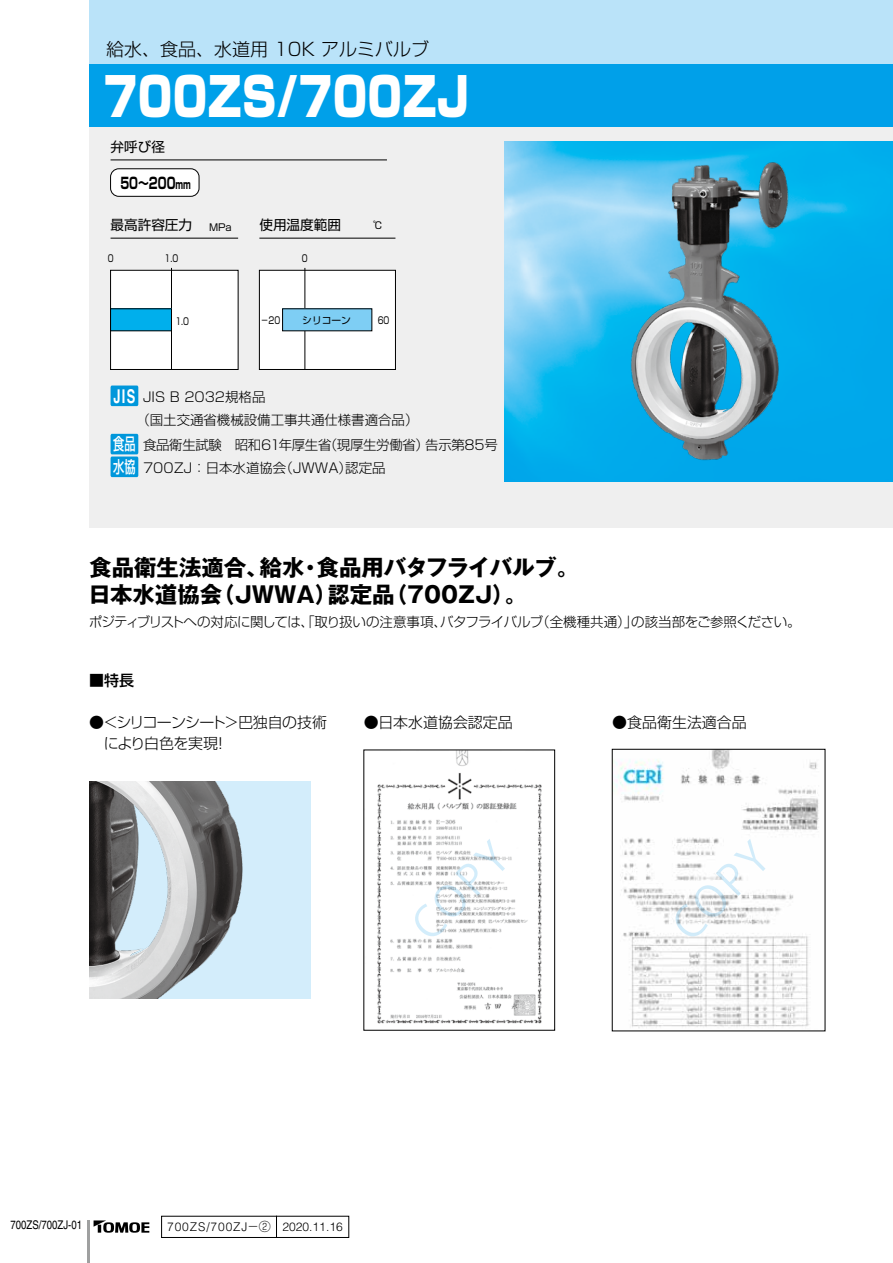
<style>
.page{position:relative;width:893px;height:1263px;background:#fff}
.page>*{position:absolute;margin:0;border:0;box-sizing:border-box;transform-origin:0 0}
.t1{font:900 53.25px "Shin Go Pro";color:#fff;scale:.8 1}
.t2{font:42px "Koz Go Pro";color:#d3edfb}
.t3{font:700 22.5px "Gothic MB101 Pro";color:#000}
.t4{font:700 22.5px "Gothic MB101 Pro";letter-spacing:-.025em;color:#000}
.t5{font:700 19.05px "Helvetica";color:#fff;scale:.68 1}
.t6{font:300 18px "Shin Go Pro";color:#000}
.t7{font:500 16.5px/22.6px "Shin Go Pro";color:#fff;scale:.68 1}
.t8{font:700 15.6px "Shin Go Pro";color:#000;scale:.7 1}
.t9{font:300 15px "Shin Go Pro";color:#000}
.t10{font:300 15px/21px "Shin Go Pro";letter-spacing:-.055em;color:#000}
.t11{font:500 15px "Shin Go Pro";color:#000}
.t12{font:13.65px "Shin Go Pro";color:#000}
.t13{font:300 13.5px "Shin Go Pro";color:#000}
.t14{font:300 13.5px "Shin Go Pro";letter-spacing:-.045em;color:#000}
.t15{font:300 13.5px "Shin Go Pro";letter-spacing:-.025em;color:#000}
.t16{font:300 13.5px "Shin Go Pro";letter-spacing:-.03em;color:#000}
.t17{font:300 13.5px "Shin Go Pro";letter-spacing:-.06em;color:#000}
.t18{font:300 12px "Helvetica";letter-spacing:.075em;color:#000}
.t19{font:12px "Helvetica";color:#000;scale:.8 1}
.t20{font:700 11.7px "Shin Go Pro";color:#000;scale:.7 1}
.t21{font:9.75px "Shin Go Pro";color:#000;scale:.8 1}
.t22{font:9.75px "Shin Go Pro";color:#000}
.s1{font-family:"Shin Go Pro"}
</style>
<div class="page">
<svg style="left:94px;top:1220px;width:12px;height:7px"></svg>
<svg style="left:98px;top:1222px;width:51px;height:11px"></svg>
<hr style="left:87px;top:1220px;width:3px;height:43px;background:#9fa0a0">
<div style="left:89px;top:0;width:804px;height:527px;background:#efefef"></div>
<img style="left:505px;top:142px;width:388px;height:340px">
<div style="left:89px;top:64px;width:804px;height:63px;background:#00a0e9"></div>
<div style="left:89px;top:0;width:804px;height:64px;background:#bae3f9"></div>
<img style="left:592px;top:141px;width:225px;height:338px">
<img style="left:89px;top:781px;width:221px;height:218px">
<hr style="left:111px;top:160px;width:276px;height:1px;background:#000">
<hr style="left:111px;top:238px;width:127px;height:1px;background:#000">
<hr style="left:259px;top:238px;width:136px;height:1px;background:#000">
<div style="left:111px;top:169px;width:88px;height:27px;background:#fff;border-radius:8px"></div>
<div style="left:110px;top:169px;width:89px;height:27px;border:1px solid #000;border-radius:8px"></div>
<div style="left:111px;top:270px;width:127px;height:99px;background:#fff"></div>
<div style="left:110px;top:270px;width:128px;height:100px;border:1px solid #000"></div>
<hr style="left:171px;top:268px;width:1px;height:101px;background:#000">
<div style="left:259px;top:270px;width:136px;height:99px;background:#fff"></div>
<div style="left:259px;top:270px;width:137px;height:100px;border:1px solid #000"></div>
<hr style="left:305px;top:268px;width:1px;height:101px;background:#000">
<div style="left:111px;top:309px;width:60px;height:22px;background:#00afec"></div>
<div style="left:283px;top:309px;width:89px;height:22px;background:#7ecef4"></div>
<svg style="left:111px;top:385px;width:27px;height:21px"></svg>
<svg style="left:111px;top:434px;width:27px;height:43px"></svg>
<div style="left:161px;top:1216px;width:116px;height:22px;border:1px solid #000"></div>
<div style="left:276px;top:1216px;width:73px;height:22px;border:1px solid #000"></div>
<img style="left:377px;top:752px;width:165px;height:272px">
<img style="left:615px;top:751px;width:204px;height:277px">
<h3 class="t6" style="left:106px;top:34px;width:324px">給水、食品、水道用 10K アルミバルブ</h3>
<h1 class="t1" style="left:103px;top:54px;width:459px">700ZS/700ZJ</h1>
<p class="t12" style="left:111px;top:135px;width:56px">弁呼び径</p>
<p class="t8" style="left:120px;top:170px;width:80px">50～200</p>
<p class="t20" style="left:176px;top:175px;width:24px">mm</p>
<p class="t12" style="left:111px;top:213px;width:83px">最高許容圧力</p>
<p class="t21" style="left:108px;top:251px;width:9px">0</p>
<p class="t21" style="left:165px;top:251px;width:19px">1.0</p>
<p class="t22" style="left:209px;top:220px;width:24px">MPa</p>
<p class="t21" style="left:175px;top:313px;width:19px">1.0</p>
<p class="t12" style="left:259px;top:213px;width:83px">使用温度範囲</p>
<p class="t22" style="left:373px;top:218px;width:11px">°C</p>
<p class="t21" style="left:302px;top:251px;width:9px">0</p>
<p class="t21" style="left:261px;top:312px;width:26px">－20</p>
<p class="t22" style="left:302px;top:312px;width:50px">シリコーン</p>
<p class="t21" style="left:378px;top:312px;width:16px">60</p>
<h3 class="t5" style="left:113px;top:385px;width:34px">JIS</h3>
<p class="t13" style="left:143px;top:386px;width:124px">JIS B 2032規格品</p>
<p class="t13" style="left:136px;top:409px;width:284px">（国土交通省機械設備工事共通仕様書適合品(</p>
<p class="t7" style="left:113px;top:431px;width:34px">食品水協</p>
<p class="t13" style="left:425px;top:434px;width:74px">告示第85号</p>
<p class="t13" style="left:324px;top:434px;width:107px">（現厚生労働省）</p>
<p class="t15" style="left:143px;top:434px;width:190px">食品衛生試験　昭和61年厚生省</p>
<p class="t13" style="left:280px;top:457px;width:74px">（JWWA）</p>
<p class="t13" style="left:143px;top:457px;width:145px">700ZJ：日本水道協会</p>
<p class="t13" style="left:345px;top:457px;width:42px">認定品</p>
<h3 class="t4" style="left:317px;top:548px;width:264px">食品用バタフライバルブ。</h3>
<h3 class="t3" style="left:89px;top:548px;width:181px">食品衛生法適合、</h3>
<h3 class="t3" style="left:260px;top:548px;width:46px">給水</h3>
<h3 class="t3" style="left:299px;top:548px;width:24px">・</h3>
<h3 class="t3" style="left:88px;top:575px;width:135px">日本水道協会</h3>
<h3 class="t3" style="left:212px;top:575px;width:127px">（JWWA）</h3>
<h3 class="t3" style="left:385px;top:575px;width:144px">（700ZJ 。(</h3>
<h3 class="t3" style="left:327px;top:575px;width:69px">認定品</h3>
<p class="t14" style="left:89px;top:610px;width:360px">ポジティブリストへの対応に関しては、「取り扱いの注意事項、</p>
<p class="t17" style="left:440px;top:610px;width:105px">バタフライバルブ</p>
<p class="t13" style="left:536px;top:610px;width:103px">（全機種共通）」</p>
<p class="t16" style="left:631px;top:610px;width:171px">の該当部をご参照ください。</p>
<p class="t11" style="left:89px;top:668px;width:46px">■特長</p>
<p class="t10" style="left:89px;top:710px;width:138px">●＜シリコーンシート　により白色を実現!</p>
<p class="t9" style="left:612px;top:710px;width:136px">●食品衛生法適合品</p>
<p class="t9" style="left:224px;top:710px;width:105px">＞巴独自の技術</p>
<p class="t9" style="left:364px;top:710px;width:150px">●日本水道協会認定品</p>
<h2 class="t2" style="left:400px;top:913px;width:117px;rotate:-45deg">COPY</h2>
<h2 class="t2" style="left:661px;top:913px;width:117px;rotate:-45deg">COPY</h2>
<p class="t19" style="left:11px;top:1218px;width:91px">700ZS/700ZJ-01</p>
<p class="t18" style="left:167px;top:1219px;width:105px">700ZS/700ZJ<span class="s1">－2</span></p>
<p class="t18" style="left:283px;top:1219px;width:62px">2020.11.16</p>
</div>
